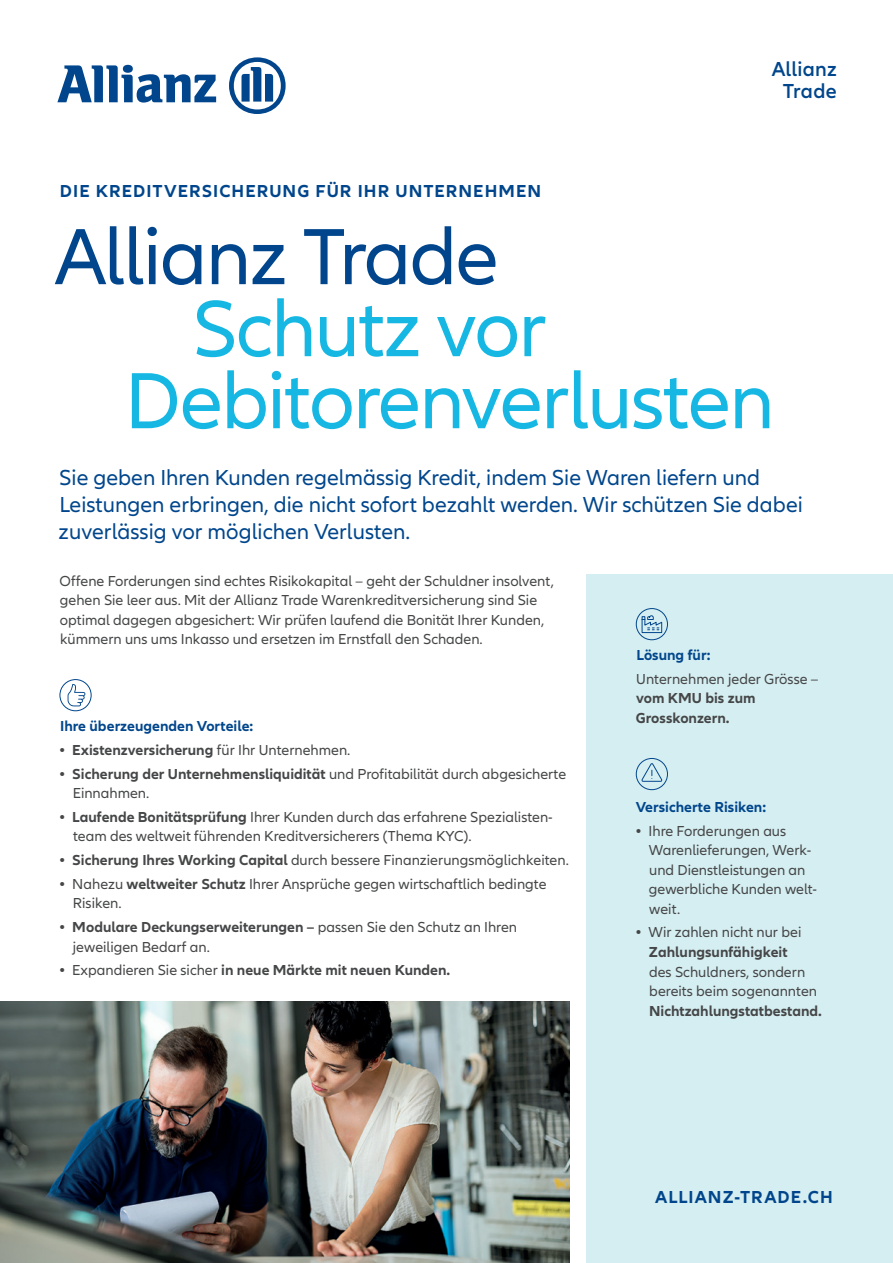
<style>
.page{position:relative;width:893px;height:1263px;background:#fff}
.page>*{position:absolute;margin:0;border:0;box-sizing:border-box;transform-origin:0 0}
.t1{font:82.5px/72px "Allianz Neo";letter-spacing:-.02em;color:#16b8e3}
.t2{font:82.5px "Allianz Neo";letter-spacing:-.02em;color:#01468c}
.t3{font:22.5px/27px "Allianz Neo";color:#01468c}
.t4{font:600 21px/22.5px "Allianz Neo";letter-spacing:.01em;color:#01468c;text-align:center}
.t5{font:700 18px "Allianz Neo";letter-spacing:.06em;color:#01468c}
.t6{font:15px/19.5px "Allianz Neo";color:#454647}
.t7{font:700 15px/19.5px "Allianz Neo";color:#454647}
.t8{font:700 15px "Allianz Neo";color:#01468c}
.s1{font-weight:400}
.s2{font-weight:700}
</style>
<div class="page">
<div style="left:587px;top:574px;width:306px;height:689px;background:#d5eef1"></div>
<div style="left:59px;top:679px;width:33px;height:32px;border:1px solid #01468c;border-radius:50%"></div>
<svg style="left:68px;top:684px;width:17px;height:22px"></svg>
<img style="left:0;top:1001px;width:570px;height:262px">
<div style="left:636px;top:608px;width:32px;height:32px;border:1px solid #01468c;border-radius:50%"></div>
<svg style="left:641px;top:615px;width:22px;height:18px"></svg>
<div style="left:636px;top:758px;width:32px;height:32px;border:1px solid #01468c;border-radius:50%"></div>
<svg style="left:641px;top:763px;width:22px;height:19px"></svg>
<svg style="left:57px;top:65px;width:159px;height:38px"></svg>
<svg style="left:229px;top:57px;width:57px;height:57px"></svg>
<p class="t5" style="left:60px;top:180px;width:483px">DIE KREDITVERSICHERUNG FÜR IHR UNTERNEHMEN</p>
<h3 class="t4" style="left:772px;top:58px;width:67px">Allianz<br>Trade</h3>
<h1 class="t2" style="left:55px;top:210px;width:445px">Allianz Trade</h1>
<h1 class="t1" style="left:125px;top:295px;width:651px;text-indent:67px">Schutz vor<br>Debitorenverlusten</h1>
<h2 class="t3" style="left:59px;top:465px;width:746px">Sie geben Ihren Kunden regelmässig Kredit, indem Sie Waren liefern und<br>Leistungen erbringen, die nicht sofort bezahlt werden. Wir schützen Sie dabei zuverlässig vor möglichen Verlusten.</h2>
<p class="t6" style="left:60px;top:571px;width:496px">Offene Forderungen sind echtes Risikokapital – geht der Schuldner insolvent, gehen Sie leer aus. Mit der Allianz Trade Warenkreditversicherung sind Sie optimal dagegen abgesichert: Wir prüfen laufend die Bonität Ihrer Kunden, kümmern uns ums Inkasso und ersetzen im Ernstfall den Schaden.</p>
<p class="t8" style="left:60px;top:717px;width:195px">Ihre überzeugenden Vorteile:</p>
<p class="t7" style="left:59px;top:740px;width:293px">• Existenzversicherung <span class="s1">für Ihr Unternehmen.</span></p>
<p class="t6" style="left:73px;top:764px;width:495px;text-indent:-14px"><span class="s2">• Sicherung der Unternehmensliquidität</span> und Profitabilität durch abgesicherte<br>Einnahmen.</p>
<p class="t6" style="left:73px;top:807px;width:481px;text-indent:-14px"><span class="s2">• Laufende Bonitätsprüfung</span> Ihrer Kunden durch das erfahrene Spezialisten&shy;team des weltweit führenden Kreditversicherers (Thema KYC).</p>
<p class="t6" style="left:59px;top:851px;width:511px"><span class="s2">• Sicherung Ihres Working Capital</span> durch bessere Finanzierungsmöglichkeiten.</p>
<p class="t6" style="left:73px;top:874px;width:475px;text-indent:-14px"><span class="s2">•</span> Nahezu <span class="s2">weltweiter Schutz</span> Ihrer Ansprüche gegen wirtschaftlich bedingte<br>Risiken.</p>
<p class="t6" style="left:73px;top:918px;width:446px;text-indent:-14px"><span class="s2">• Modulare Deckungserweiterungen –</span> passen Sie den Schutz an Ihren jeweiligen Bedarf an.</p>
<p class="t7" style="left:59px;top:961px;width:393px">• <span class="s1">Expandieren Sie sicher</span> in neue Märkte mit neuen Kunden.</p>
<p class="t8" style="left:636px;top:646px;width:75px">Lösung für:</p>
<p class="t6" style="left:636px;top:669px;width:184px">Unternehmen jeder Grösse –</p>
<p class="t7" style="left:636px;top:689px;width:121px">vom KMU bis zum<br>Grosskonzern.</p>
<p class="t8" style="left:636px;top:798px;width:132px">Versicherte Risiken:</p>
<p class="t6" style="left:649px;top:821px;width:170px;text-indent:-13px"><span class="s2">•</span> Ihre Forderungen aus<br>Warenlieferungen, Werk&shy;und Dienstleistungen an gewerbliche Kunden welt&shy;weit.</p>
<p class="t7" style="left:635px;top:923px;width:167px;text-align:center">• <span class="s1">Wir zahlen nicht nur bei<br></span>Zahlungsunfähigkeit</p>
<p class="t6" style="left:649px;top:962px;width:169px">des Schuldners, sondern bereits beim sogenannten</p>
<p class="t7" style="left:649px;top:1001px;width:174px">Nichtzahlungstatbestand.</p>
<p class="t5" style="left:655px;top:1187px;width:179px">ALLIANZ-TRADE.CH</p>
</div>
